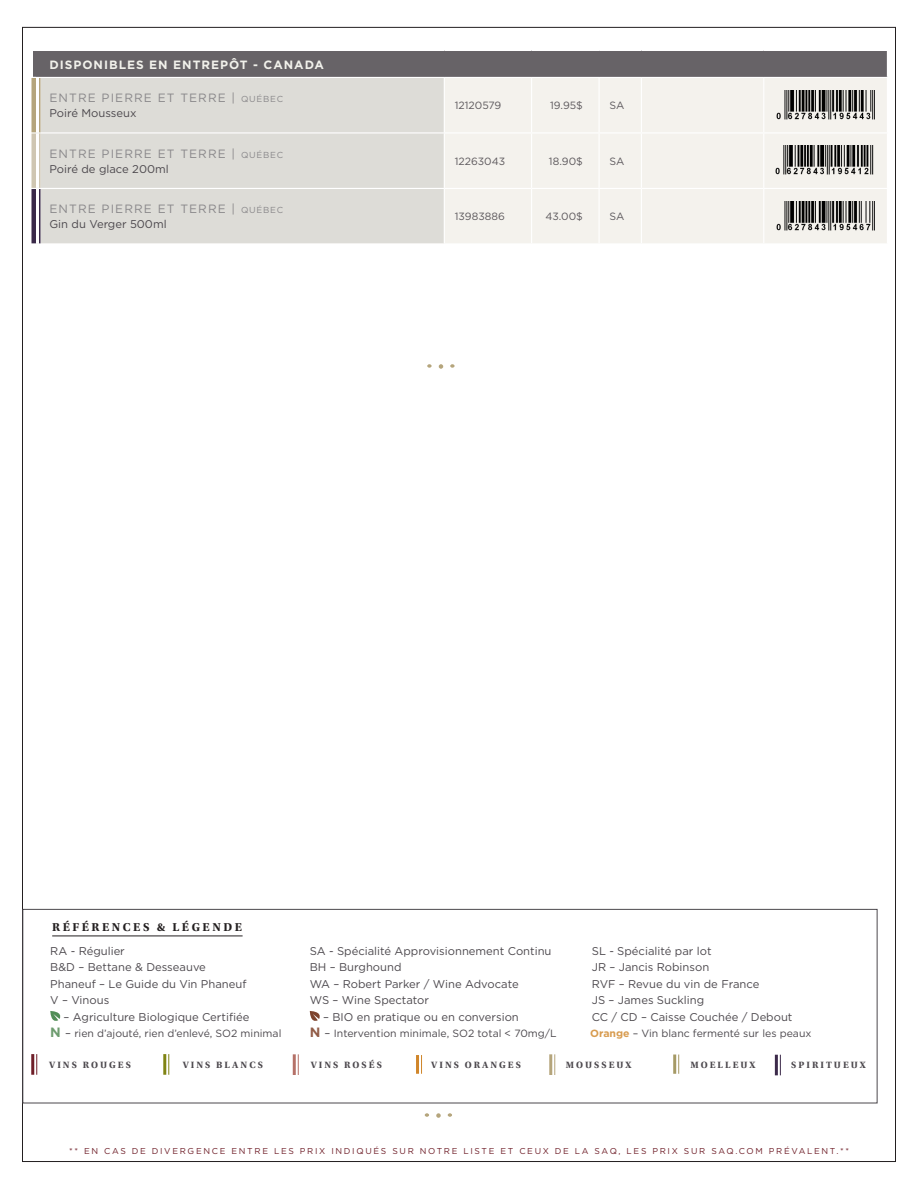
<style>
.page{position:relative;width:918px;height:1188px;background:#fff}
.page>*{position:absolute;margin:0;border:0;box-sizing:border-box;transform-origin:0 0}
.Domaine{font:12px "Gotham";letter-spacing:.09em;color:#89878a}
.Pays{font:700 12px "Gotham";letter-spacing:.08em;color:#f1f1eb}
.SOUS-TITRES{font:700 12px "Utopia Std";letter-spacing:.215em;color:#231f20}
.legende{font:11.25px "Gotham";color:#4c484d}
.Domaine-2{font:11.25px "Gotham";color:#4c484d}
.Domaine-3{font:10.5px "Gotham";color:#4c484d}
.code_bouteille{font:10.5px "Gotham";color:#5c585c}
.prix{font:10.5px "Gotham";color:#5c585c}
.caracteristique{font:10.5px "Gotham";color:#5c585c}
.t1{font:700 9.6px "Utopia Std";letter-spacing:.21em;color:#4c484d}
.Notes_fin{font:8.55px "Gotham";letter-spacing:.2em;color:#6f1f29}
.s1{font-size:8.7px}
.s2{font-weight:700;font-size:13.5px;color:#6d9c6f}
.s3{font-size:11.25px}
.s4{font-weight:700;font-size:13.5px;color:#915c47}
.s5{font-weight:700;color:#d89c50}
</style>
<div class="page">
<div style="left:36px;top:50px;width:851px;height:27px;background:#676367"></div>
<div style="left:41px;top:78px;width:403px;height:165px;background:#dddcd7"></div>
<div style="left:445px;top:78px;width:442px;height:165px;background:#f4f2ed"></div>
<hr style="left:531px;top:78px;width:1px;height:54px;background:#fff">
<hr style="left:599px;top:78px;width:1px;height:54px;background:#fff">
<hr style="left:641px;top:78px;width:1px;height:54px;background:#fff">
<hr style="left:531px;top:134px;width:1px;height:54px;background:#fff">
<hr style="left:599px;top:134px;width:1px;height:54px;background:#fff">
<hr style="left:641px;top:134px;width:1px;height:54px;background:#fff">
<hr style="left:531px;top:189px;width:1px;height:54px;background:#fff">
<hr style="left:599px;top:189px;width:1px;height:54px;background:#fff">
<hr style="left:641px;top:189px;width:1px;height:54px;background:#fff">
<hr style="left:444px;top:132px;width:88px;height:2px;background:#fff">
<hr style="left:532px;top:132px;width:67px;height:2px;background:#fff">
<hr style="left:599px;top:132px;width:42px;height:2px;background:#fff">
<hr style="left:444px;top:188px;width:88px;height:1px;background:#fff">
<hr style="left:532px;top:188px;width:67px;height:1px;background:#fff">
<hr style="left:599px;top:188px;width:42px;height:1px;background:#fff">
<hr style="left:33px;top:50px;width:411px;height:1px;background:#fff">
<hr style="left:444px;top:50px;width:88px;height:1px;background:#fff">
<hr style="left:532px;top:50px;width:67px;height:1px;background:#fff">
<hr style="left:599px;top:50px;width:42px;height:1px;background:#fff">
<hr style="left:641px;top:50px;width:123px;height:1px;background:#fff">
<hr style="left:764px;top:50px;width:124px;height:1px;background:#fff">
<div style="left:33px;top:51px;width:6px;height:26px;background:#676367"></div>
<hr style="left:641px;top:132px;width:123px;height:2px;background:#fff">
<hr style="left:764px;top:132px;width:124px;height:2px;background:#fff">
<hr style="left:641px;top:188px;width:123px;height:1px;background:#fff">
<hr style="left:764px;top:188px;width:124px;height:1px;background:#fff">
<hr style="left:763px;top:78px;width:1px;height:54px;background:#fff">
<hr style="left:763px;top:134px;width:1px;height:54px;background:#fff">
<hr style="left:763px;top:189px;width:1px;height:54px;background:#fff">
<hr style="left:32px;top:132px;width:412px;height:2px;background:#fff">
<hr style="left:32px;top:188px;width:412px;height:1px;background:#fff">
<hr style="left:32px;top:134px;width:4px;height:54px;background:#cfc6b2">
<hr style="left:39px;top:134px;width:2px;height:54px;background:#cfc6b2">
<hr style="left:32px;top:189px;width:4px;height:54px;background:#3a2949">
<hr style="left:39px;top:189px;width:2px;height:54px;background:#3a2949">
<hr style="left:32px;top:78px;width:4px;height:54px;background:#b5a57c">
<hr style="left:39px;top:78px;width:2px;height:54px;background:#b5a57c">
<img style="left:775px;top:90px;width:100px;height:30px">
<img style="left:774px;top:146px;width:100px;height:29px">
<img style="left:775px;top:201px;width:100px;height:30px">
<svg style="left:425px;top:1113px;width:4px;height:4px"></svg>
<svg style="left:436px;top:1113px;width:5px;height:5px"></svg>
<svg style="left:448px;top:1113px;width:4px;height:4px"></svg>
<div style="left:22px;top:909px;width:856px;height:194px;border:1px solid #4c484d"></div>
<hr style="left:52px;top:936px;width:191px;height:1px;background:#231f20">
<svg style="left:50px;top:1011px;width:11px;height:10px"></svg>
<svg style="left:310px;top:1011px;width:10px;height:10px"></svg>
<svg style="left:36px;top:1054px;width:1px;height:21px"></svg>
<hr style="left:31px;top:1054px;width:3px;height:21px;background:#6f1f29">
<svg style="left:168px;top:1054px;width:1px;height:21px"></svg>
<hr style="left:163px;top:1054px;width:3px;height:21px;background:#808414">
<svg style="left:554px;top:1054px;width:1px;height:21px"></svg>
<hr style="left:549px;top:1054px;width:3px;height:21px;background:#b5a57c">
<svg style="left:298px;top:1054px;width:1px;height:21px"></svg>
<hr style="left:293px;top:1054px;width:3px;height:21px;background:#b57168">
<svg style="left:780px;top:1055px;width:1px;height:20px"></svg>
<hr style="left:775px;top:1055px;width:3px;height:20px;background:#3c2a4a">
<svg style="left:421px;top:1055px;width:1px;height:19px"></svg>
<hr style="left:416px;top:1055px;width:3px;height:19px;background:#d0862a">
<svg style="left:678px;top:1055px;width:1px;height:19px"></svg>
<hr style="left:673px;top:1055px;width:3px;height:19px;background:#a69a66">
<svg style="left:427px;top:364px;width:5px;height:4px"></svg>
<svg style="left:439px;top:364px;width:4px;height:5px"></svg>
<svg style="left:450px;top:364px;width:5px;height:4px"></svg>
<p class="Pays" style="left:50px;top:57px;width:276px">DISPONIBLES EN ENTREPÔT - CANADA</p>
<p class="Domaine" style="left:50px;top:91px;width:235px">ENTRE PIERRE ET TERRE | <span class="s1">QUÉBEC</span></p>
<p class="Domaine-2" style="left:50px;top:106px;width:89px">Poiré Mousseux</p>
<p class="Domaine" style="left:50px;top:146px;width:235px">ENTRE PIERRE ET TERRE | <span class="s1">QUÉBEC</span></p>
<p class="Domaine-2" style="left:50px;top:162px;width:121px">Poiré de glace 200ml</p>
<p class="Domaine" style="left:50px;top:202px;width:235px">ENTRE PIERRE ET TERRE | <span class="s1">QUÉBEC</span></p>
<p class="Domaine-2" style="left:50px;top:217px;width:119px">Gin du Verger 500ml</p>
<p class="code_bouteille" style="left:455px;top:99px;width:48px">12120579</p>
<p class="prix" style="left:550px;top:99px;width:34px">19.95$</p>
<p class="caracteristique" style="left:610px;top:99px;width:16px">SA</p>
<p class="code_bouteille" style="left:455px;top:154px;width:52px">12263043</p>
<p class="prix" style="left:549px;top:154px;width:35px">18.90$</p>
<p class="caracteristique" style="left:610px;top:154px;width:16px">SA</p>
<p class="code_bouteille" style="left:455px;top:210px;width:52px">13983886</p>
<p class="prix" style="left:545px;top:210px;width:39px">43.00$</p>
<p class="caracteristique" style="left:610px;top:210px;width:16px">SA</p>
<p class="SOUS-TITRES" style="left:52px;top:920px;width:191px">RÉFÉRENCES &amp; LÉGENDE</p>
<p class="legende" style="left:50px;top:944px;width:76px">RA - Régulier</p>
<p class="legende" style="left:310px;top:944px;width:243px">SA - Spécialité Approvisionnement Continu</p>
<p class="legende" style="left:592px;top:944px;width:121px">SL - Spécialité par lot</p>
<p class="legende" style="left:50px;top:960px;width:157px">B&amp;D – Bettane &amp; Desseauve</p>
<p class="legende" style="left:310px;top:960px;width:93px">BH – Burghound</p>
<p class="legende" style="left:592px;top:960px;width:119px">JR – Jancis Robinson</p>
<p class="legende" style="left:50px;top:977px;width:198px">Phaneuf – Le Guide du Vin Phaneuf</p>
<p class="legende" style="left:310px;top:977px;width:210px">WA – Robert Parker / Wine Advocate</p>
<p class="legende" style="left:592px;top:977px;width:169px">RVF – Revue du vin de France</p>
<p class="legende" style="left:50px;top:993px;width:61px">V – Vinous</p>
<p class="legende" style="left:310px;top:993px;width:121px">WS – Wine Spectator</p>
<p class="legende" style="left:592px;top:993px;width:114px">JS – James Suckling</p>
<p class="legende" style="left:64px;top:1010px;width:187px">– Agriculture Biologique Certifiée</p>
<p class="legende" style="left:323px;top:1010px;width:197px">– BIO en pratique ou en conversion</p>
<p class="legende" style="left:592px;top:1010px;width:202px">CC / CD – Caisse Couchée / Debout</p>
<p class="Domaine-3" style="left:50px;top:1027px;width:233px"><span class="s2">N</span> <span class="s3">–</span> rien d’ajouté, rien d’enlevé, SO2 minimal</p>
<p class="Domaine-3" style="left:310px;top:1027px;width:248px"><span class="s4">N</span> <span class="s3">–</span> Intervention minimale, SO2 total &lt; 70mg/L</p>
<p class="Domaine-3" style="left:590px;top:1027px;width:223px"><span class="s5">Orange</span> – Vin blanc fermenté sur les peaux</p>
<p class="t1" style="left:49px;top:1059px;width:83px">VINS ROUGES</p>
<p class="t1" style="left:183px;top:1059px;width:82px">VINS BLANCS</p>
<p class="t1" style="left:311px;top:1059px;width:73px">VINS ROSÉS</p>
<p class="t1" style="left:431px;top:1059px;width:91px">VINS ORANGES</p>
<p class="t1" style="left:566px;top:1060px;width:67px">MOUSSEUX</p>
<p class="t1" style="left:690px;top:1059px;width:67px">MOELLEUX</p>
<p class="t1" style="left:791px;top:1060px;width:76px">SPIRITUEUX</p>
<p class="Notes_fin" style="left:69px;top:1146px;width:782px">** EN CAS DE DIVERGENCE ENTRE LES PRIX INDIQUÉS SUR NOTRE LISTE ET CEUX DE LA SAQ, LES PRIX SUR SAQ.COM PRÉVALENT.**</p>
</div>
